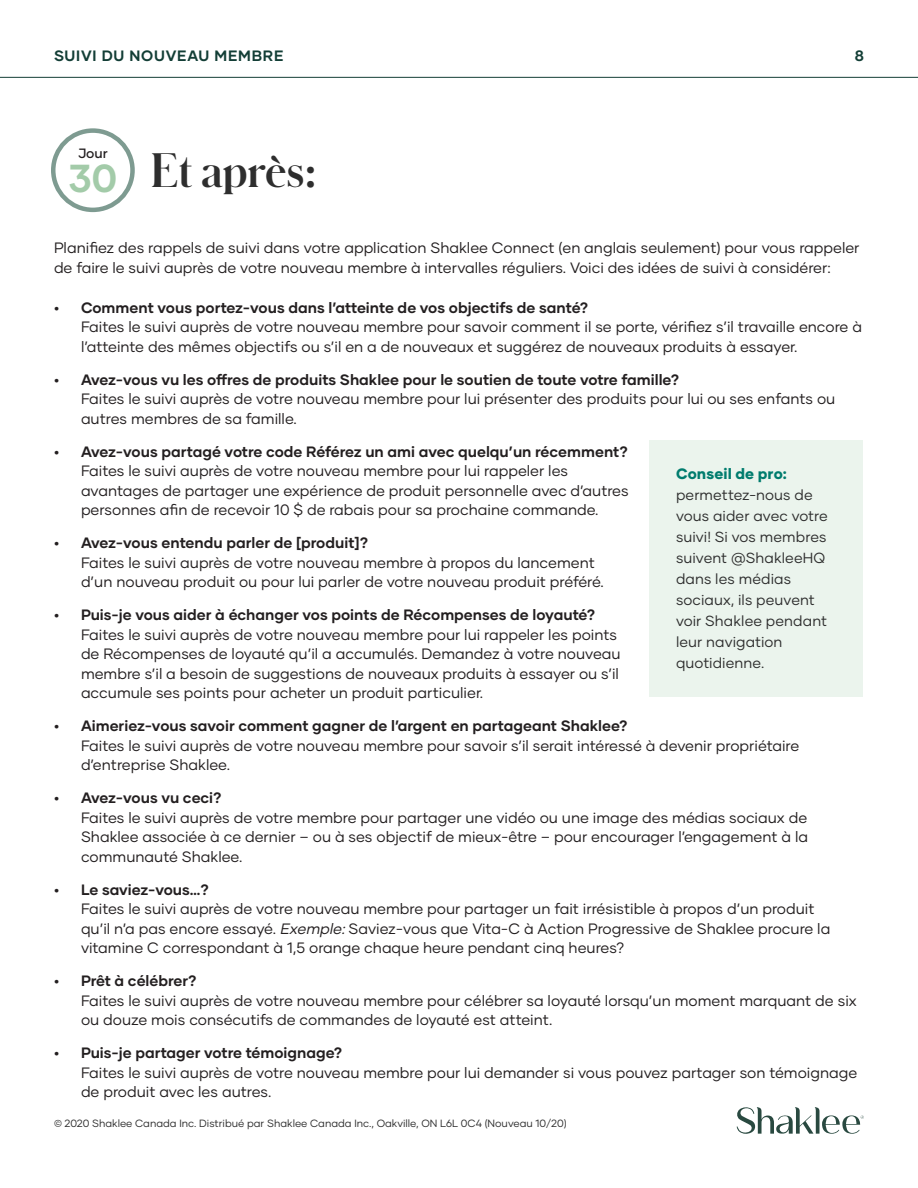
<style>
.page{position:relative;width:918px;height:1188px;background:#fff}
.page>*{position:absolute;margin:0;border:0;box-sizing:border-box;transform-origin:0 0}
.Subhead_6{font:700 45px "Schnyder S";color:#2e2e2e}
.Body{font:700 39px "Gilmer";color:#a3cba9}
.Body-2{font:15px/19.5px "Gilmer";color:#231f20}
.t1{font:700 15px "Gilmer";letter-spacing:.05em;color:#133e36}
.PLS_Body{font:800 15px "Gilmer";letter-spacing:.005em;color:#007c6e}
.PLS_Body-2{font:14.7px/21px "Gilmer";letter-spacing:.005em;color:#2e2e2e}
.Body-3{font:500 13.5px "Gilmer";color:#231f20}
.t2{font:10.5px "Gilmer";color:#2e2e2e}
.s1{font-weight:700}
.s2{font-style:italic}
</style>
<div class="page">
<hr style="left:0;top:77px;width:918px;height:1px;background:#133e36">
<svg style="left:736px;top:1107px;width:128px;height:27px"></svg>
<div style="left:51px;top:128px;width:84px;height:84px;border:4px solid #7e9b91;border-radius:50%"></div>
<div style="left:649px;top:440px;width:214px;height:257px;background:#ebf4ed"></div>
<p class="t1" style="left:54px;top:47px;width:231px">SUIVI DU NOUVEAU MEMBRE</p>
<p class="t1" style="left:855px;top:47px;width:11px">8</p>
<p class="Body-3" style="left:78px;top:145px;width:31px">Jour</p>
<p class="Body" style="left:69px;top:154px;width:50px">30</p>
<p class="Subhead_6" style="left:151px;top:138px;width:167px">Et après:</p>
<p class="Body-2" style="left:54px;top:238px;width:807px">Planifiez des rappels de suivi dans votre application Shaklee Connect (en anglais seulement) pour vous rappeler de faire le suivi auprès de votre nouveau membre à intervalles réguliers. Voici des idées de suivi à considérer:</p>
<p class="Body-2" style="left:81px;top:298px;width:783px;text-indent:-27px"><span class="s1">• Comment vous portez-vous dans l’atteinte de vos objectifs de santé?<br></span>Faites le suivi auprès de votre nouveau membre pour savoir comment il se porte, vérifiez s’il travaille encore à l’atteinte des mêmes objectifs ou s’il en a de nouveaux et suggérez de nouveaux produits à essayer.</p>
<p class="Body-2" style="left:81px;top:370px;width:756px;text-indent:-27px"><span class="s1">• Avez-vous vu les offres de produits Shaklee pour le soutien de toute votre famille?<br></span>Faites le suivi auprès de votre nouveau membre pour lui présenter des produits pour lui ou ses enfants ou autres membres de sa famille.</p>
<p class="Body-2" style="left:81px;top:442px;width:549px;text-indent:-27px"><span class="s1">• Avez-vous partagé votre code Référez un ami avec quelqu’un récemment?<br></span>Faites le suivi auprès de votre nouveau membre pour lui rappeler les avantages de partager une expérience de produit personnelle avec d’autres personnes afin de recevoir 10 $ de rabais pour sa prochaine commande.</p>
<p class="Body-2" style="left:81px;top:533px;width:524px;text-indent:-27px"><span class="s1">• Avez-vous entendu parler de [produit]?<br></span>Faites le suivi auprès de votre nouveau membre à propos du lancement d’un nouveau produit ou pour lui parler de votre nouveau produit préféré.</p>
<p class="Body-2" style="left:81px;top:605px;width:541px;text-indent:-27px"><span class="s1">• Puis-je vous aider à échanger vos points de Récompenses de loyauté?<br></span>Faites le suivi auprès de votre nouveau membre pour lui rappeler les points de Récompenses de loyauté qu’il a accumulés. Demandez à votre nouveau membre s’il a besoin de suggestions de nouveaux produits à essayer ou s’il accumule ses points pour acheter un produit particulier.</p>
<p class="Body-2" style="left:81px;top:716px;width:720px;text-indent:-27px"><span class="s1">• Aimeriez-vous savoir comment gagner de l’argent en partageant Shaklee?<br></span>Faites le suivi auprès de votre nouveau membre pour savoir s’il serait intéressé à devenir propriétaire d’entreprise Shaklee.</p>
<p class="Body-2" style="left:81px;top:788px;width:729px;text-indent:-27px"><span class="s1">• Avez-vous vu ceci?<br></span>Faites le suivi auprès de votre membre pour partager une vidéo ou une image des médias sociaux de Shaklee associée à ce dernier – ou à ses objectif de mieux-être – pour encourager l’engagement à la communauté Shaklee.</p>
<p class="Body-2" style="left:81px;top:880px;width:751px;text-indent:-27px"><span class="s1">• Le saviez-vous…?<br></span>Faites le suivi auprès de votre nouveau membre pour partager un fait irrésistible à propos d’un produit qu’il n’a pas encore essayé. <span class="s2">Exemple:</span>Saviez-vous que Vita-C à Action Progressive de Shaklee procure la vitamine C correspondant à 1,5 orange chaque heure pendant cinq heures?</p>
<p class="Body-2" style="left:81px;top:971px;width:777px;text-indent:-27px"><span class="s1">• Prêt à célébrer?<br></span>Faites le suivi auprès de votre nouveau membre pour célébrer sa loyauté lorsqu’un moment marquant de six ou douze mois consécutifs de commandes de loyauté est atteint.</p>
<p class="Body-2" style="left:81px;top:1043px;width:778px;text-indent:-27px"><span class="s1">• Puis-je partager votre témoignage?<br></span>Faites le suivi auprès de votre nouveau membre pour lui demander si vous pouvez partager son témoignage de produit avec les autres.</p>
<p class="PLS_Body" style="left:676px;top:464px;width:112px">Conseil de pro:</p>
<p class="PLS_Body-2" style="left:676px;top:484px;width:153px">permettez-nous de vous aider avec votre suivi! Si vos membres suivent @ShakleeHQ dans les médias sociaux, ils peuvent voir Shaklee pendant leur navigation quotidienne.</p>
<p class="t2" style="left:54px;top:1117px;width:514px">© 2020 Shaklee Canada Inc. Distribué par Shaklee Canada Inc., Oakville, ON L6L 0C4 (Nouveau 10/20)</p>
</div>
